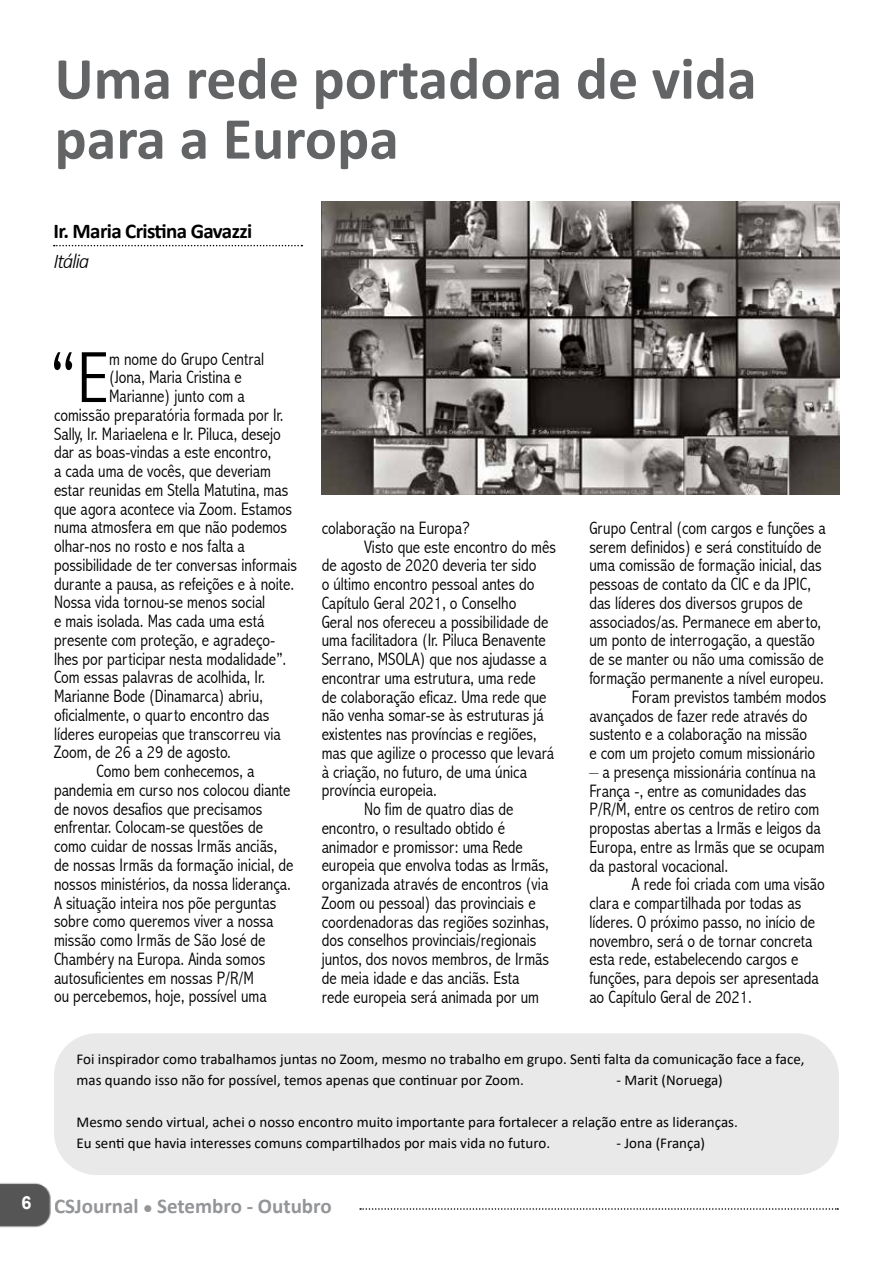
<style>
.page{position:relative;width:893px;height:1263px;background:#fff}
.page>*{position:absolute;margin:0;border:0;box-sizing:border-box;transform-origin:0 0}
.t1{font:300 condensed 73.05px "Abadi";color:#000}
.t2{font:700 60px/60px "Calibri";color:#636466}
.t3{font:700 21px "Calibri";color:#939598}
.t4{font:700 21px "Calibri";letter-spacing:-.03em;color:#000}
.t5{font:italic 300 21px "Calibri";letter-spacing:-.06em;color:#000}
.t6{font:300 condensed 18px/18.8px "Abadi";color:#000}
.t7{font:15px/21px "Calibri";color:#000}
</style>
<div class="page">
<img style="left:0;top:1183px;width:51px;height:45px">
<svg style="left:360px;top:1208px;width:478px;height:2px"></svg>
<svg style="left:54px;top:245px;width:248px;height:1px"></svg>
<div style="left:54px;top:1033px;width:785px;height:142px;background:#e9e9ea;border-radius:43px"></div>
<img style="left:322px;top:201px;width:517px;height:294px">
<h2 class="t2" style="left:55px;top:48px;width:704px">Uma rede portadora de vida para a Europa</h2>
<p class="t4" style="left:54px;top:216px;width:200px">Ir. Maria Cristina Gavazzi</p>
<p class="t5" style="left:54px;top:248px;width:37px">Itália</p>
<h1 class="t1" style="left:51px;top:335px;width:60px">“E</h1>
<p class="t6" style="left:109px;top:349px;width:157px">m nome do Grupo Central</p>
<p class="t6" style="left:109px;top:368px;width:134px">(Jona, Maria Cristina e</p>
<p class="t6" style="left:109px;top:387px;width:137px">Marianne) junto com a</p>
<p class="t6" style="left:54px;top:405px;width:231px">comissão preparatória formada por Ir.</p>
<p class="t6" style="left:54px;top:424px;width:228px">Sally, Ir. Mariaelena e Ir. Piluca, desejo</p>
<p class="t6" style="left:54px;top:443px;width:219px">dar as boas-vindas a este encontro,</p>
<p class="t6" style="left:54px;top:462px;width:218px">a cada uma de vocês, que deveriam</p>
<p class="t6" style="left:54px;top:480px;width:236px">estar reunidas em Stella Matutina, mas</p>
<p class="t6" style="left:54px;top:499px;width:240px">que agora acontece via Zoom. Estamos</p>
<p class="t6" style="left:54px;top:518px;width:235px">numa atmosfera em que não podemos</p>
<p class="t6" style="left:54px;top:537px;width:192px">olhar-nos no rosto e nos falta a</p>
<p class="t6" style="left:54px;top:555px;width:244px">possibilidade de ter conversas informais</p>
<p class="t6" style="left:54px;top:574px;width:242px">durante a pausa, as refeições e à noite.</p>
<p class="t6" style="left:54px;top:593px;width:213px">Nossa vida tornou-se menos social</p>
<p class="t6" style="left:54px;top:612px;width:212px">e mais isolada. Mas cada uma está</p>
<p class="t6" style="left:54px;top:630px;width:223px">presente com proteção, e agradeço-</p>
<p class="t6" style="left:54px;top:649px;width:234px">lhes por participar nesta modalidade”.</p>
<p class="t6" style="left:54px;top:668px;width:213px">Com essas palavras de acolhida, Ir.</p>
<p class="t6" style="left:54px;top:687px;width:210px">Marianne Bode (Dinamarca) abriu,</p>
<p class="t6" style="left:54px;top:705px;width:217px">oficialmente, o quarto encontro das</p>
<p class="t6" style="left:54px;top:724px;width:228px">líderes europeias que transcorreu via</p>
<p class="t6" style="left:54px;top:743px;width:178px">Zoom, de 26 a 29 de agosto.</p>
<p class="t6" style="left:97px;top:762px;width:159px">Como bem conhecemos, a</p>
<p class="t6" style="left:54px;top:781px;width:238px">pandemia em curso nos colocou diante</p>
<p class="t6" style="left:54px;top:799px;width:210px">de novos desafios que precisamos</p>
<p class="t6" style="left:54px;top:818px;width:210px">enfrentar. Colocam-se questões de</p>
<p class="t6" style="left:54px;top:837px;width:225px">como cuidar de nossas Irmãs anciãs,</p>
<p class="t6" style="left:54px;top:856px;width:241px">de nossas Irmãs da formação inicial, de</p>
<p class="t6" style="left:54px;top:874px;width:238px">nossos ministérios, da nossa liderança.</p>
<p class="t6" style="left:54px;top:893px;width:224px">A situação inteira nos põe perguntas</p>
<p class="t6" style="left:54px;top:912px;width:221px">sobre como queremos viver a nossa</p>
<p class="t6" style="left:54px;top:931px;width:213px">missão como Irmãs de São José de</p>
<p class="t6" style="left:54px;top:949px;width:213px">Chambéry na Europa. Ainda somos</p>
<p class="t6" style="left:54px;top:968px;width:202px">autosuficientes em nossas P/R/M</p>
<p class="t6" style="left:54px;top:987px;width:214px">ou percebemos, hoje, possível uma</p>
<p class="t6" style="left:322px;top:518px;width:150px">colaboração na Europa?</p>
<p class="t6" style="left:364px;top:537px;width:193px">Visto que este encontro do mês</p>
<p class="t6" style="left:322px;top:556px;width:216px">de agosto de 2020 deveria ter sido</p>
<p class="t6" style="left:322px;top:575px;width:214px">o último encontro pessoal antes do</p>
<p class="t6" style="left:322px;top:593px;width:196px">Capítulo Geral 2021, o Conselho</p>
<p class="t6" style="left:322px;top:612px;width:228px">Geral nos ofereceu a possibilidade de</p>
<p class="t6" style="left:322px;top:631px;width:226px">uma facilitadora (Ir. Piluca Benavente</p>
<p class="t6" style="left:322px;top:650px;width:227px">Serrano, MSOLA) que nos ajudasse a</p>
<p class="t6" style="left:322px;top:668px;width:216px">encontrar uma estrutura, uma rede</p>
<p class="t6" style="left:322px;top:687px;width:226px">de colaboração eficaz. Uma rede que</p>
<p class="t6" style="left:322px;top:706px;width:224px">não venha somar-se às estruturas já</p>
<p class="t6" style="left:322px;top:725px;width:216px">existentes nas províncias e regiões,</p>
<p class="t6" style="left:322px;top:743px;width:234px">mas que agilize o processo que levará</p>
<p class="t6" style="left:322px;top:762px;width:207px">à criação, no futuro, de uma única</p>
<p class="t6" style="left:322px;top:781px;width:117px">província europeia.</p>
<p class="t6" style="left:364px;top:800px;width:151px">No fim de quatro dias de</p>
<p class="t6" style="left:322px;top:818px;width:185px">encontro, o resultado obtido é</p>
<p class="t6" style="left:322px;top:837px;width:203px">animador e promissor: uma Rede</p>
<p class="t6" style="left:322px;top:856px;width:228px">europeia que envolva todas as Irmãs,</p>
<p class="t6" style="left:322px;top:875px;width:228px">organizada através de encontros (via</p>
<p class="t6" style="left:322px;top:893px;width:215px">Zoom ou pessoal) das provinciais e</p>
<p class="t6" style="left:322px;top:912px;width:229px">coordenadoras das regiões sozinhas,</p>
<p class="t6" style="left:322px;top:931px;width:216px">dos conselhos provinciais/regionais</p>
<p class="t6" style="left:322px;top:950px;width:229px">juntos, dos novos membros, de Irmãs</p>
<p class="t6" style="left:322px;top:968px;width:199px">de meia idade e das anciãs. Esta</p>
<p class="t6" style="left:322px;top:987px;width:219px">rede europeia será animada por um</p>
<p class="t6" style="left:589px;top:518px;width:238px">Grupo Central (com cargos e funções a</p>
<p class="t6" style="left:589px;top:537px;width:234px">serem definidos) e será constituído de</p>
<p class="t6" style="left:589px;top:556px;width:234px">uma comissão de formação inicial, das</p>
<p class="t6" style="left:589px;top:575px;width:223px">pessoas de contato da CIC e da JPIC,</p>
<p class="t6" style="left:589px;top:594px;width:215px">das líderes dos diversos grupos de</p>
<p class="t6" style="left:589px;top:612px;width:233px">associados/as. Permanece em aberto,</p>
<p class="t6" style="left:589px;top:631px;width:227px">um ponto de interrogação, a questão</p>
<p class="t6" style="left:589px;top:650px;width:236px">de se manter ou não uma comissão de</p>
<p class="t6" style="left:589px;top:669px;width:236px">formação permanente a nível europeu.</p>
<p class="t6" style="left:632px;top:687px;width:196px">Foram previstos também modos</p>
<p class="t6" style="left:589px;top:706px;width:220px">avançados de fazer rede através do</p>
<p class="t6" style="left:589px;top:725px;width:219px">sustento e a colaboração na missão</p>
<p class="t6" style="left:589px;top:744px;width:227px">e com um projeto comum missionário</p>
<p class="t6" style="left:589px;top:762px;width:237px">– a presença missionária contínua na França -, entre as comunidades das P/R/M, entre os centros de retiro com propostas abertas a Irmãs e leigos da Europa, entre as Irmãs que se ocupam da pastoral vocacional.</p>
<p class="t6" style="left:589px;top:875px;width:237px;text-indent:43px">A rede foi criada com uma visão clara e compartilhada por todas as líderes. O próximo passo, no início de novembro, será o de tornar concreta esta rede, estabelecendo cargos e funções, para depois ser apresentada ao Capítulo Geral de 2021.</p>
<p class="t7" style="left:76px;top:1048px;width:730px">Foi inspirador como trabalhamos juntas no Zoom, mesmo no trabalho em grupo. Senti falta da comunicação face a face, mas quando isso não for possível, temos apenas que continuar por Zoom.</p>
<p class="t7" style="left:616px;top:1069px;width:108px">- Marit (Noruega)</p>
<p class="t7" style="left:76px;top:1111px;width:663px">Mesmo sendo virtual, achei o nosso encontro muito importante para fortalecer a relação entre as lideranças.<br>Eu senti que havia interesses comuns compartilhados por mais vida no futuro.</p>
<p class="t7" style="left:616px;top:1132px;width:90px">- Jona (França)</p>
<p class="t3" style="left:22px;top:1191px;width:312px"><sup>6</sup> CSJournal ● Setembro - Outubro</p>
</div>
